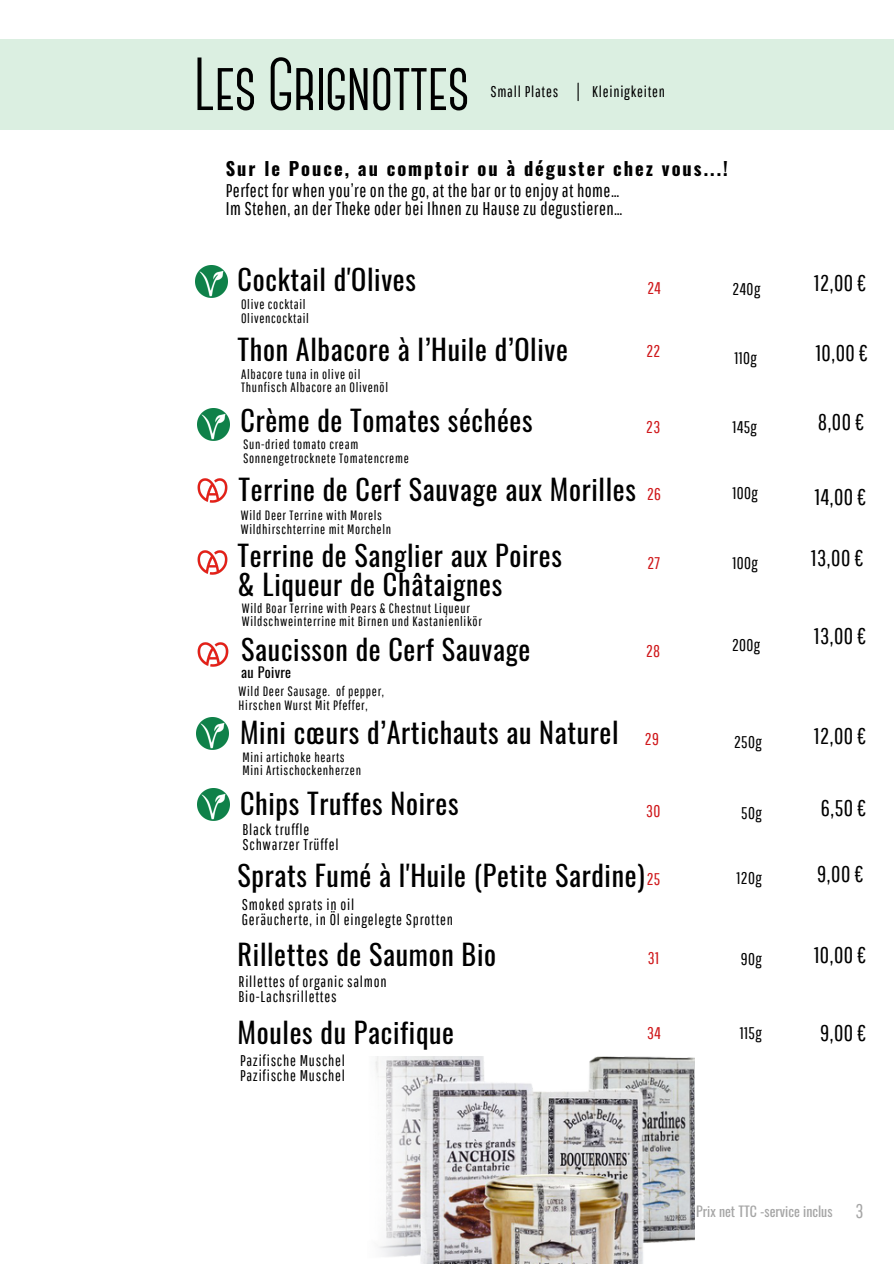
<style>
.page{position:relative;width:894px;height:1264px;background:#fff}
.page>*{position:absolute;margin:0;border:0;box-sizing:border-box;transform-origin:0 0}
.t1{font:700 75px "Canter";letter-spacing:-.01em;color:#000}
.t2{font:28.2px/29.2px "Oswald";letter-spacing:.025em;color:#000}
.t3{font:22.65px "Pathway Gothic One";letter-spacing:.025em;color:#000}
.t4{font:19.8px "Pathway Gothic One";color:#a6a6a6}
.t5{font:18.45px/17.5px "Pathway Gothic One";letter-spacing:.025em;color:#000}
.t6{font:700 18.45px "Oswald";letter-spacing:.11em;color:#000}
.t7{font:16.95px "Pathway Gothic One";letter-spacing:.025em;color:#000}
.t8{font:16.95px "Pathway Gothic One";letter-spacing:.025em;color:#cf1619}
.t9{font:15.6px/14.7px "Pathway Gothic One";letter-spacing:.05em;color:#000}
.t10{font:14.1px "Oswald";letter-spacing:.025em;color:#000}
.t11{font:13.8px "Oswald";color:#a6a6a6}
.t12{font:13.65px "Pathway Gothic One";letter-spacing:.05em;color:#000}
.t13{font:13.5px "Pathway Gothic One";letter-spacing:.05em;color:#000}
</style>
<div class="page">
<img style="left:197px;top:478px;width:31px;height:25px">
<img style="left:197px;top:550px;width:31px;height:25px">
<img style="left:197px;top:642px;width:32px;height:25px">
<svg style="left:195px;top:716px;width:35px;height:35px"></svg>
<img style="left:196px;top:718px;width:32px;height:31px">
<svg style="left:196px;top:787px;width:35px;height:35px"></svg>
<img style="left:198px;top:788px;width:31px;height:32px">
<div style="left:0;top:40px;width:893px;height:90px;background:#dbefe1"></div>
<svg style="left:577px;top:83px;width:1px;height:18px"></svg>
<img style="left:375px;top:1056px;width:319px;height:207px">
<svg style="left:193px;top:264px;width:36px;height:35px"></svg>
<img style="left:195px;top:265px;width:32px;height:32px">
<svg style="left:196px;top:407px;width:35px;height:35px"></svg>
<img style="left:198px;top:408px;width:31px;height:32px">
<p class="t1" style="left:193px;top:54px;width:278px">LesGrignottes</p>
<p class="t9" style="left:490px;top:84px;width:69px">Small Plates</p>
<p class="t9" style="left:592px;top:84px;width:74px">Kleinigkeiten</p>
<h2 class="t6" style="left:226px;top:154px;width:503px">Sur le Pouce, au comptoir ou à déguster chez vous...!</h2>
<p class="t5" style="left:226px;top:181px;width:398px">Perfect for when you’re on the go, at the bar or to enjoy at home…<br>Im Stehen, an der Theke oder bei Ihnen zu Hause zu degustieren…</p>
<p class="t2" style="left:237px;top:263px;width:180px">Cocktail d'Olives</p>
<p class="t3" style="left:814px;top:270px;width:53px">12,00 €</p>
<p class="t13" style="left:241px;top:296px;width:66px">Olive cocktail</p>
<h5 class="t13" style="left:241px;top:310px;width:69px">Olivencocktail</h5>
<h5 class="t8" style="left:647px;top:278px;width:15px">24</h5>
<h3 class="t7" style="left:732px;top:279px;width:29px">240g</h3>
<h5 class="t2" style="left:237px;top:334px;width:332px">Thon Albacore à l’Huile d’Olive</h5>
<h2 class="t3" style="left:815px;top:339px;width:54px">10,00 €</h2>
<p class="t13" style="left:241px;top:366px;width:121px">Albacore tuna in olive oil</p>
<p class="t13" style="left:241px;top:379px;width:148px">Thunfisch Albacore an Olivenöl</p>
<p class="t8" style="left:646px;top:340px;width:15px">22</p>
<h2 class="t7" style="left:734px;top:348px;width:24px">110g</h2>
<h5 class="t2" style="left:240px;top:404px;width:293px">Crème de Tomates séchées</h5>
<p class="t3" style="left:817px;top:408px;width:48px">8,00 €</p>
<p class="t13" style="left:243px;top:436px;width:117px">Sun-dried tomato cream</p>
<p class="t13" style="left:243px;top:449px;width:167px">Sonnengetrocknete Tomatencreme</p>
<h2 class="t8" style="left:646px;top:417px;width:16px">23</h2>
<p class="t7" style="left:732px;top:417px;width:26px">145g</p>
<p class="t2" style="left:238px;top:474px;width:399px">Terrine de Cerf Sauvage aux Morilles</p>
<p class="t2" style="left:237px;top:539px;width:326px">Terrine de Sanglier aux Poires &amp; Liqueur de Châtaignes</p>
<p class="t2" style="left:241px;top:634px;width:290px">Saucisson de Cerf Sauvage</p>
<p class="t10" style="left:241px;top:661px;width:51px">au Poivre</p>
<h5 class="t13" style="left:241px;top:507px;width:143px">Wild Deer Terrine with Morels</h5>
<h6 class="t13" style="left:241px;top:521px;width:152px">Wildhirschterrine mit Morcheln</h6>
<p class="t13" style="left:242px;top:600px;width:229px">Wild Boar Terrine with Pears &amp; Chestnut Liqueur</p>
<h2 class="t13" style="left:242px;top:613px;width:241px">Wildschweinterrine mit Birnen und Kastanienlikör</h2>
<h3 class="t12" style="left:238px;top:683px;width:147px">Wild Deer Sausage. of pepper,</h3>
<h3 class="t12" style="left:238px;top:697px;width:130px">Hirschen Wurst Mit Pfeffer,</h3>
<h2 class="t2" style="left:240px;top:716px;width:380px">Mini cœurs d’Artichauts au Naturel</h2>
<p class="t13" style="left:242px;top:748px;width:104px">Mini artichoke hearts</p>
<h2 class="t13" style="left:242px;top:762px;width:120px">Mini Artischockenherzen</h2>
<h5 class="t8" style="left:646px;top:484px;width:15px">26</h5>
<p class="t7" style="left:732px;top:482px;width:27px">100g</p>
<h5 class="t8" style="left:647px;top:552px;width:14px">27</h5>
<h3 class="t7" style="left:732px;top:553px;width:27px">100g</h3>
<h3 class="t8" style="left:646px;top:641px;width:16px">28</h3>
<p class="t7" style="left:732px;top:634px;width:30px">200g</p>
<p class="t8" style="left:644px;top:729px;width:15px">29</p>
<p class="t7" style="left:733px;top:731px;width:29px">250g</p>
<p class="t3" style="left:814px;top:483px;width:53px">14,00 €</p>
<p class="t3" style="left:811px;top:544px;width:54px">13,00 €</p>
<p class="t3" style="left:813px;top:622px;width:54px">13,00 €</p>
<h6 class="t3" style="left:814px;top:722px;width:53px">12,00 €</h6>
<p class="t2" style="left:240px;top:788px;width:220px">Chips Truffes Noires</p>
<p class="t3" style="left:820px;top:794px;width:47px">6,50 €</p>
<h5 class="t8" style="left:646px;top:800px;width:16px">30</h5>
<h3 class="t7" style="left:741px;top:803px;width:22px">50g</h3>
<p class="t9" style="left:242px;top:822px;width:97px">Black truffle<br>Schwarzer Trüffel</p>
<h2 class="t2" style="left:237px;top:859px;width:408px">Sprats Fumé à l'Huile (Petite Sardine)</h2>
<p class="t9" style="left:242px;top:896px;width:212px">Smoked sprats in oil<br>Geräucherte, in Öl eingelegte Sprotten</p>
<h3 class="t8" style="left:646px;top:869px;width:15px">25</h3>
<h5 class="t7" style="left:736px;top:868px;width:27px">120g</h5>
<h3 class="t3" style="left:817px;top:860px;width:48px">9,00 €</h3>
<h6 class="t2" style="left:237px;top:938px;width:260px">Rillettes de Saumon Bio</h6>
<h2 class="t9" style="left:238px;top:974px;width:149px">Rillettes of organic salmon<br>Bio-Lachsrillettes</h2>
<p class="t2" style="left:237px;top:1016px;width:218px">Moules du Pacifique</p>
<h6 class="t9" style="left:240px;top:1052px;width:106px">Pazifische Muschel<br>Pazifische Muschel</h6>
<h2 class="t8" style="left:647px;top:948px;width:13px">31</h2>
<p class="t7" style="left:740px;top:948px;width:22px">90g</p>
<h6 class="t3" style="left:813px;top:941px;width:54px">10,00 €</h6>
<p class="t8" style="left:647px;top:1022px;width:15px">34</p>
<h5 class="t7" style="left:739px;top:1023px;width:23px">115g</h5>
<h5 class="t3" style="left:819px;top:1019px;width:48px">9,00 €</h5>
<h2 class="t11" style="left:696px;top:1200px;width:138px">Prix net TTC -service inclus</h2>
<p class="t4" style="left:855px;top:1198px;width:10px">3</p>
</div>
